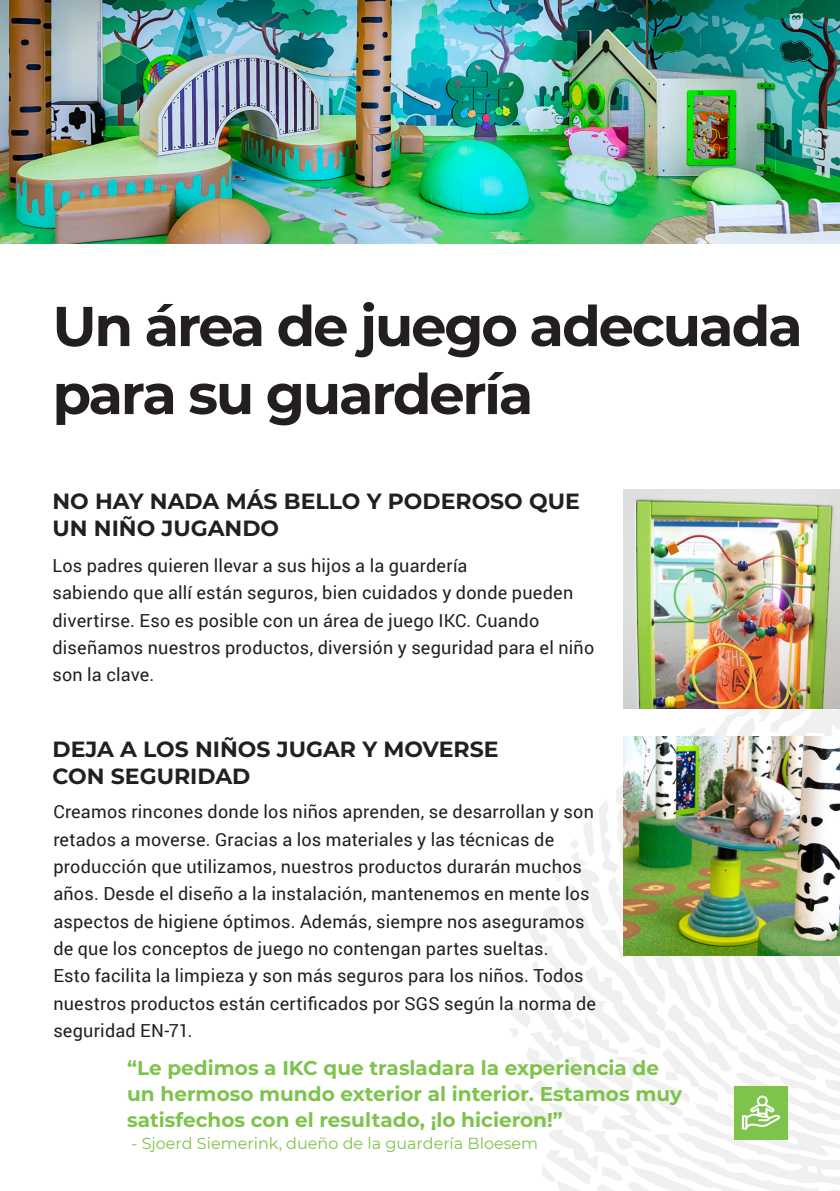
<style>
.page{position:relative;width:840px;height:1191px;background:#fff}
.page>*{position:absolute;margin:0;border:0;box-sizing:border-box;transform-origin:0 0}
.Big_Headers___Left{font:700 56px/68px "Montserrat";letter-spacing:-.04em;color:#231f20}
.Subheader___Left{font:700 22px/26.4px "Montserrat";color:#231f20}
.Subkop_-_Kapitalen{font:700 22px/26.4px "Montserrat";color:#231f20}
.Quotes___Bold{font:700 20px/26px "Montserrat";color:#7dc34c}
.t1{font:18px/27.4px "Roboto";letter-spacing:.01em;color:#231f20}
.Quotes___Bold-2{font:16px "Montserrat";color:#7dc34c}
</style>
<div class="page">
<img style="left:0;top:0;width:839px;height:243px">
<img style="left:510px;top:709px;width:329px;height:482px">
<img style="left:623px;top:490px;width:216px;height:219px">
<p class="Big_Headers___Left" style="left:52px;top:289px;width:751px">Un área de juego adecuada para su guardería</p>
<p class="Subheader___Left" style="left:52px;top:487px;width:528px">NO HAY NADA MÁS BELLO Y PODEROSO QUE<br>UN NIÑO JUGANDO</p>
<p class="t1" style="left:52px;top:551px;width:416px">Los padres quieren llevar a sus hijos a la guardería</p>
<p class="t1" style="left:52px;top:578px;width:522px">sabiendo que allí están seguros, bien cuidados y donde pueden</p>
<p class="t1" style="left:52px;top:606px;width:488px">divertirse. Eso es posible con un área de juego IKC. Cuando</p>
<p class="t1" style="left:52px;top:633px;width:543px">diseñamos nuestros productos, diversión y seguridad para el niño son la clave.</p>
<p class="Subkop_-_Kapitalen" style="left:52px;top:735px;width:447px">DEJA A LOS NIÑOS JUGAR Y MOVERSE<br>CON SEGURIDAD</p>
<p class="t1" style="left:53px;top:797px;width:541px">Creamos rincones donde los niños aprenden, se desarrollan y son</p>
<p class="t1" style="left:53px;top:825px;width:544px">retados a moverse. Gracias a los materiales y las técnicas de producción que utilizamos, nuestros productos durarán muchos años. Desde el diseño a la instalación, mantenemos en mente los aspectos de higiene óptimos. Además, siempre nos aseguramos de que los conceptos de juego no contengan partes sueltas.<br>Esto facilita la limpieza y son más seguros para los niños. Todos nuestros productos están certificados por SGS según la norma de seguridad EN-71.</p>
<p class="Quotes___Bold" style="left:127px;top:1054px;width:556px">“Le pedimos a IKC que trasladara la experiencia de un hermoso mundo exterior al interior. Estamos muy satisfechos con el resultado, ¡lo hicieron!”</p>
<p class="Quotes___Bold-2" style="left:131px;top:1132px;width:408px">- Sjoerd Siemerink, dueño de la guardería Bloesem</p>
</div>
